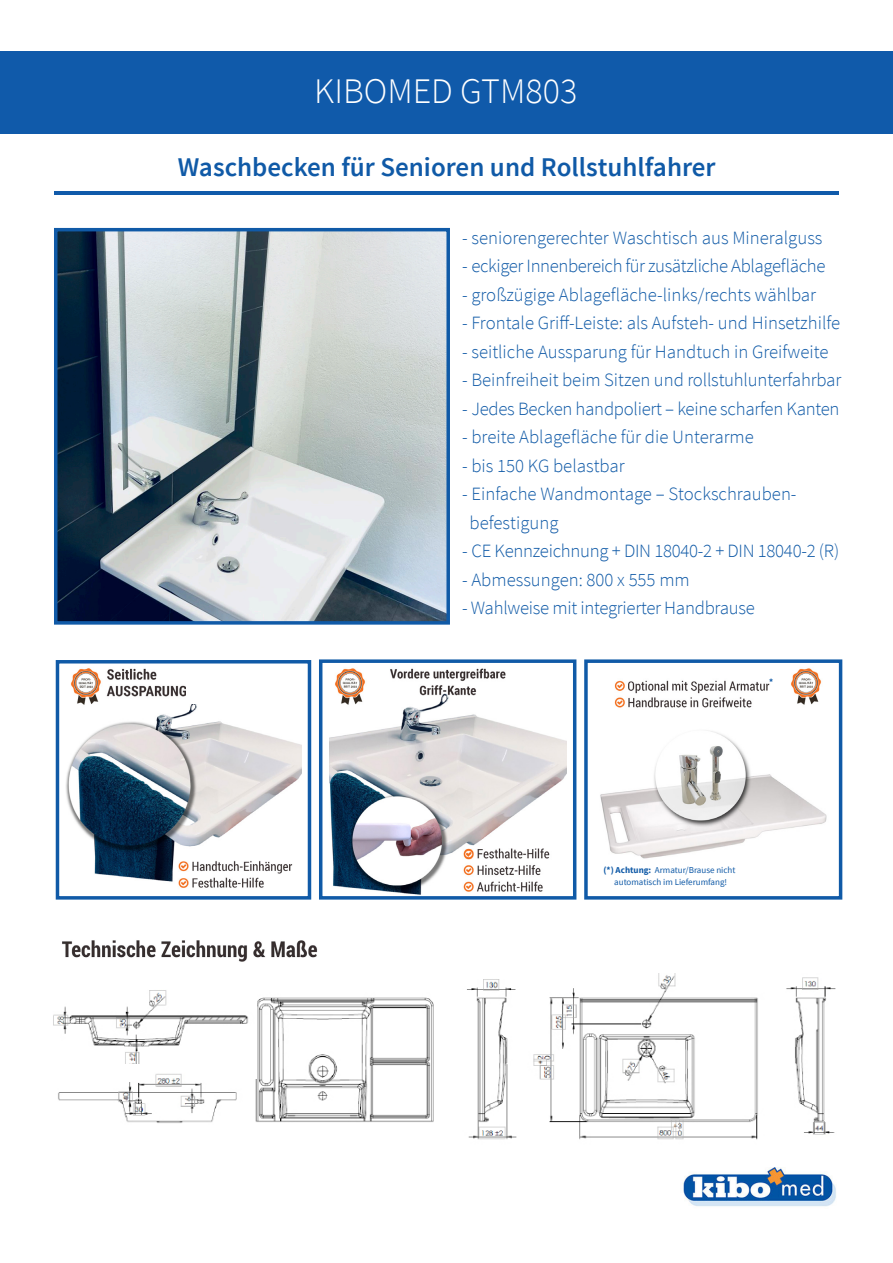
<style>
.page{position:relative;width:893px;height:1263px;background:#fff}
.page>*{position:absolute;margin:0;border:0;box-sizing:border-box;transform-origin:0 0}
.t1{font:300 36px "Source Sans Pro";color:#fff}
.t2{font:600 27px "Source Sans Pro";color:#105aa7}
.t3{font:300 18.75px "Source Sans Pro";color:#105aa7}
.t4{font:300 18.75px "Source Sans Pro";letter-spacing:-.02em;color:#105aa7}
.t5{font:9px "Source Sans Pro";color:#105aa7}
.t6{font:700 9px "Source Sans Pro";color:#105aa7}
.s1{font-weight:700}
</style>
<div class="page">
<img style="left:682px;top:1167px;width:154px;height:40px">
<div style="left:0;top:51px;width:893px;height:82px;background:#105aaa"></div>
<img style="left:58px;top:232px;width:388px;height:389px">
<div style="left:54px;top:228px;width:396px;height:397px;border:3px solid #105aa7"></div>
<img style="left:255px;top:974px;width:581px;height:166px">
<img style="left:66px;top:668px;width:235px;height:220px">
<div style="left:56px;top:660px;width:255px;height:239px;border:3px solid #105aa7"></div>
<img style="left:329px;top:668px;width:237px;height:227px">
<div style="left:319px;top:659px;width:257px;height:240px;border:3px solid #105aa7"></div>
<img style="left:600px;top:668px;width:227px;height:191px">
<div style="left:584px;top:659px;width:258px;height:240px;border:3px solid #105aa7"></div>
<img style="left:62px;top:940px;width:256px;height:22px">
<hr style="left:54px;top:191px;width:785px;height:4px;background:#105aaa">
<img style="left:53px;top:983px;width:203px;height:95px">
<img style="left:53px;top:1064px;width:197px;height:59px">
<div style="left:187px;top:682px;width:25px;height:21px;background:#fff"></div>
<p class="t1" style="left:314px;top:69px;width:264px">KIBOMED GTM803</p>
<p class="t2" style="left:178px;top:150px;width:539px">Waschbecken für Senioren und Rollstuhlfahrer</p>
<p class="t3" style="left:462px;top:226px;width:362px">- seniorengerechter Waschtisch aus Mineralguss</p>
<p class="t4" style="left:462px;top:255px;width:365px">- eckiger Innenbereich für zusätzliche Ablagefläche</p>
<p class="t3" style="left:462px;top:283px;width:356px">- großzügige Ablagefläche-links/rechts wählbar</p>
<p class="t3" style="left:462px;top:312px;width:380px">- Frontale Griff-Leiste: als Aufsteh- und Hinsetzhilfe</p>
<p class="t3" style="left:462px;top:340px;width:368px">- seitliche Aussparung für Handtuch in Greifweite</p>
<p class="t3" style="left:462px;top:369px;width:381px">- Beinfreiheit beim Sitzen und rollstuhlunterfahrbar</p>
<p class="t3" style="left:462px;top:397px;width:379px">- Jedes Becken handpoliert – keine scharfen Kanten</p>
<p class="t3" style="left:462px;top:426px;width:293px">- breite Ablagefläche für die Unterarme</p>
<p class="t3" style="left:462px;top:454px;width:164px">- bis 150 KG belastbar</p>
<p class="t3" style="left:462px;top:483px;width:336px">- Einfache Wandmontage – Stockschrauben-</p>
<p class="t3" style="left:469px;top:511px;width:90px">befestigung</p>
<p class="t3" style="left:462px;top:540px;width:379px">- CE Kennzeichnung + DIN 18040-2 + DIN 18040-2 (R)</p>
<p class="t3" style="left:462px;top:568px;width:229px">- Abmessungen: 800 x 555 mm</p>
<p class="t3" style="left:462px;top:597px;width:294px">- Wahlweise mit integrierter Handbrause</p>
<p class="t6" style="left:769px;top:676px;width:6px">*</p>
<p class="t5" style="left:603px;top:864px;width:134px"><span class="s1">(*) Achtung:</span> Armatur/Brause nicht</p>
<p class="t5" style="left:614px;top:876px;width:114px">automatisch im Lieferumfang!</p>
</div>
